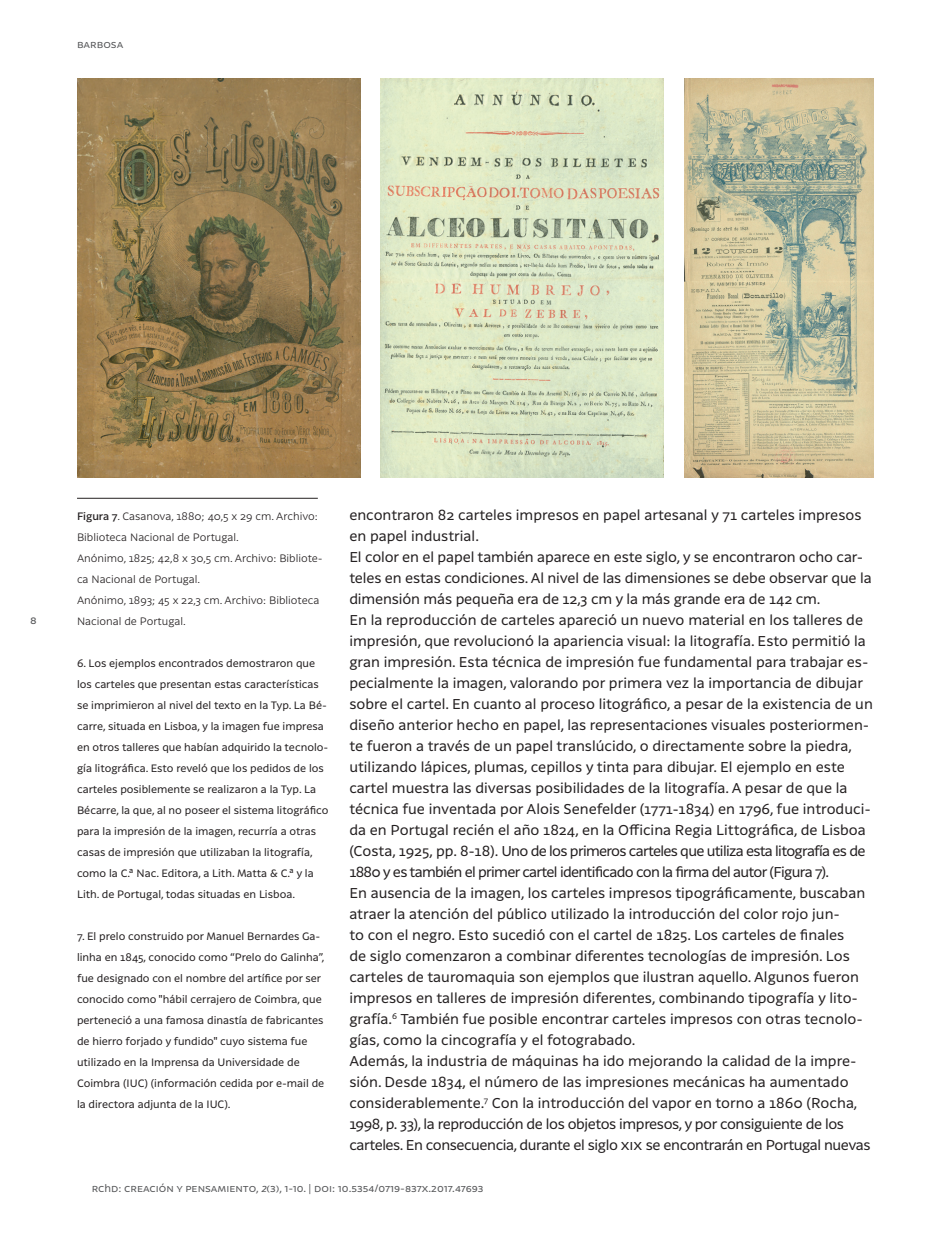
<style>
.page{position:relative;width:943px;height:1241px;background:#fff}
.page>*{position:absolute;margin:0;border:0;box-sizing:border-box;transform-origin:0 0}
.t1{font:14px/21px "Latina";color:#231f20}
.t2{font:11.38px "Latina";color:#57585a}
.t3{font:10.5px/21px "Latina";color:#231f20}
.t4{font:300 10.5px/21px "Latina";color:#231f20}
.t5{font:10.5px "Latina";color:#57585a}
.s1{font-weight:500}
.s2{font-style:italic}
</style>
<div class="page">
<img style="left:77px;top:78px;width:283px;height:399px">
<img style="left:381px;top:78px;width:282px;height:399px">
<img style="left:684px;top:79px;width:189px;height:398px">
<hr style="left:77px;top:498px;width:241px;height:1px;background:#231f20">
<p class="t5" style="left:77px;top:39px;width:48px">barbosa</p>
<p class="t2" style="left:30px;top:614px;width:8px">8</p>
<p class="t4" style="left:77px;top:505px;width:247px"><span class="s1">Figura 7</span>. Casanova, 1880; 40,5 x 29 cm. Archivo:<br>Biblioteca Nacional de Portugal.<br>Anónimo, 1825; 42,8 x 30,5 cm. Archivo: Bibliote&shy;ca Nacional de Portugal.<br>Anónimo, 1893; 45 x 22,3 cm. Archivo: Biblioteca Nacional de Portugal.</p>
<p class="t3" style="left:77px;top:652px;width:253px">6. Los ejemplos encontrados demostraron que los carteles que presentan estas características se imprimieron al nivel del texto en la Typ. La Bé&shy;carre, situada en Lisboa, y la imagen fue impresa en otros talleres que habían adquirido la tecnolo&shy;gía litográfica. Esto reveló que los pedidos de los carteles posiblemente se realizaron a la Typ. La Bécarre, la que, al no poseer el sistema litográfico para la impresión de la imagen, recurría a otras casas de impresión que utilizaban la litografía, como la C.ª Nac. Editora, a Lith. Matta &amp; C.ª y la Lith. de Portugal, todas situadas en Lisboa.</p>
<p class="t3" style="left:77px;top:925px;width:249px">7. El prelo construido por Manuel Bernardes Ga&shy;linha en 1845, conocido como “Prelo do Galinha”, fue designado con el nombre del artífice por ser conocido como "hábil cerrajero de Coimbra, que perteneció a una famosa dinastía de fabricantes de hierro forjado y fundido" cuyo sistema fue utilizado en la Imprensa da Universidade de Coimbra (IUC) (información cedida por e-mail de la directora adjunta de la IUC).</p>
<p class="t1" style="left:349px;top:504px;width:525px">encontraron 82 carteles impresos en papel artesanal y 71 carteles impresos en papel industrial.<br>El color en el papel también aparece en este siglo, y se encontraron ocho car&shy;teles en estas condiciones. Al nivel de las dimensiones se debe observar que la dimensión más pequeña era de 12,3 cm y la más grande era de 142 cm.<br>En la reproducción de carteles apareció un nuevo material en los talleres de impresión, que revolucionó la apariencia visual: la litografía. Esto permitió la gran impresión. Esta técnica de impresión fue fundamental para trabajar es&shy;pecialmente la imagen, valorando por primera vez la importancia de dibujar sobre el cartel. En cuanto al proceso litográfico, a pesar de la existencia de un diseño anterior hecho en papel, las representaciones visuales posteriormen&shy;te fueron a través de un papel translúcido, o directamente sobre la piedra, utilizando lápices, plumas, cepillos y tinta para dibujar. El ejemplo en este cartel muestra las diversas posibilidades de la litografía. A pesar de que la técnica fue inventada por Alois Senefelder (1771-1834) en 1796, fue introduci&shy;da en Portugal recién el año 1824, en la Officina Regia Littográfica, de Lisboa (Costa, 1925, pp. 8-18). Uno de los primeros carteles que utiliza esta litografía es de 1880 y es también el primer cartel identificado con la firma del autor (Figura 7).<br>En ausencia de la imagen, los carteles impresos tipográficamente, buscaban atraer la atención del público utilizado la introducción del color rojo jun-<br>to con el negro. Esto sucedió con el cartel de 1825. Los carteles de finales<br>de siglo comenzaron a combinar diferentes tecnologías de impresión. Los carteles de tauromaquia son ejemplos que ilustran aquello. Algunos fueron impresos en talleres de impresión diferentes, combinando tipografía y lito&shy;grafía.<sup>6</sup> También fue posible encontrar carteles impresos con otras tecnolo&shy;gías, como la cincografía y el fotograbado.<br>Además, la industria de máquinas ha ido mejorando la calidad de la impre&shy;sión. Desde 1834, el número de las impresiones mecánicas ha aumentado considerablemente.<sup>7</sup> Con la introducción del vapor en torno a 1860 (Rocha, 1998, p. 33), la reproducción de los objetos impresos, y por consiguiente de los carteles. En consecuencia, durante el siglo xix se encontrarán en Portugal nuevas</p>
<p class="t5" style="left:92px;top:1181px;width:393px">rchd: creación y pensamiento, <span class="s2">2</span>(3), 1-10. | doi: 10.5354/0719-837x.2017.47693</p>
</div>
